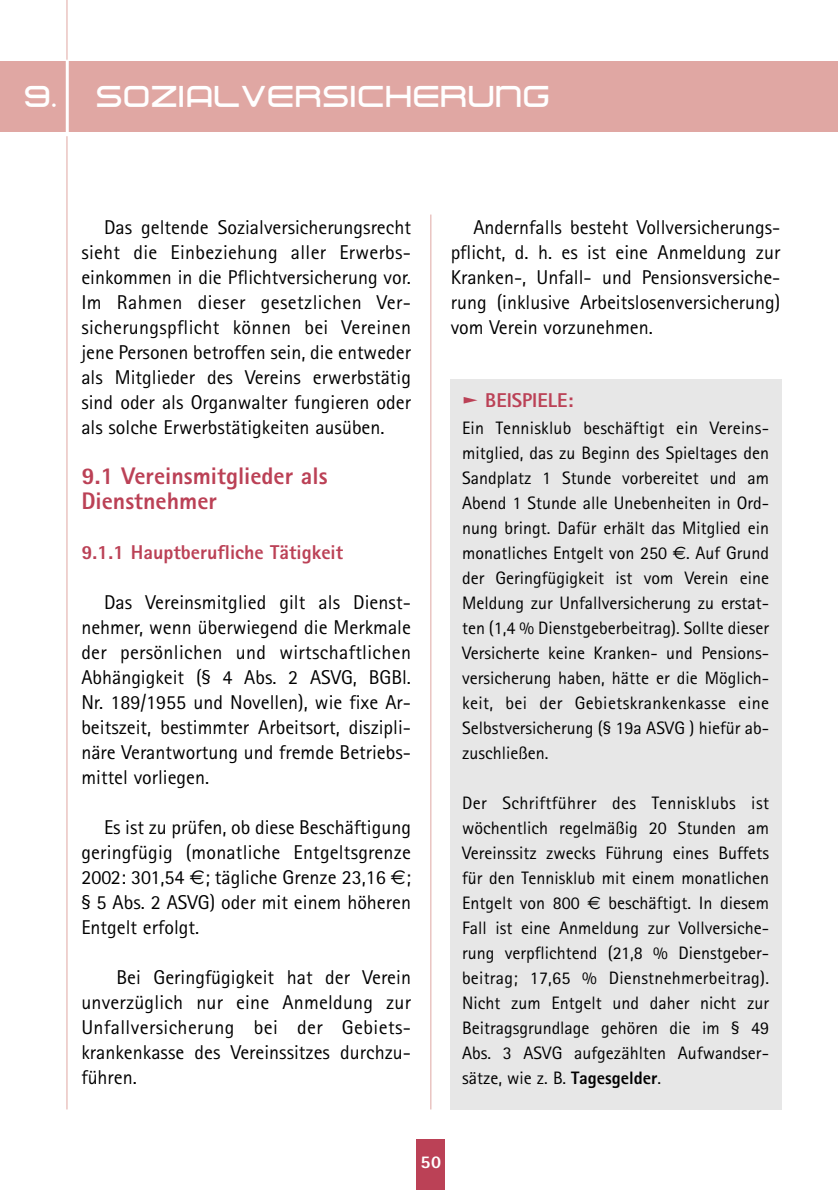
<style>
.page{position:relative;width:838px;height:1190px;background:#fff}
.page>*{position:absolute;margin:0;border:0;box-sizing:border-box;transform-origin:0 0}
.t1{font:30px "Empire Builder Document";color:#fff}
.t2{font:800 24px/25px "Rotis Sans Serif";color:#bb4156}
.t3{font:20px/25px "Rotis Sans Serif";color:#000;text-align:justify}
.t4{font:800 20px "Rotis Sans Serif";color:#bb4156}
.t5{font:18px/25px "Rotis Sans Serif";color:#000;text-align:justify}
.t6{font:800 18px "Rotis Sans Serif";color:#fff}
.s1{font-family:"Euro Sans"}
.s2{font-weight:800}
</style>
<div class="page">
<div style="left:417px;top:1140px;width:28px;height:50px;background:#bb4156"></div>
<hr style="left:430px;top:215px;width:1px;height:894px;background:#e0a7a3">
<div style="left:450px;top:379px;width:332px;height:730px;background:#e7e7e7"></div>
<div style="left:0;top:61px;width:838px;height:71px;background:#e0a7a3"></div>
<hr style="left:66px;top:0;width:1px;height:69px;background:#e0a7a3">
<hr style="left:66px;top:60px;width:3px;height:74px;background:#fff">
<hr style="left:66px;top:136px;width:1px;height:973px;background:#e0a7a3">
<h1 class="t1" style="left:23px;top:77px;width:528px">9. SOZIALVERSICHERUNG</h1>
<p class="t3" style="left:81px;top:217px;width:331px;text-indent:23px">Das geltende Sozialversicherungsrecht sieht die Einbeziehung aller Erwerbs&shy;einkommen in die Pflichtversicherung vor.<br>Im Rahmen dieser gesetzlichen Ver&shy;sicherungspflicht können bei Vereinen jene Personen betroffen sein, die entweder als Mitglieder des Vereins erwerbstätig sind oder als Organwalter fungieren oder als solche Erwerbstätigkeiten ausüben.</p>
<p class="t2" style="left:81px;top:466px;width:248px">9.1 Vereinsmitglieder als<br>Dienstnehmer</p>
<p class="t4" style="left:81px;top:545px;width:263px">9.1.1 Hauptberufliche Tätigkeit</p>
<p class="t3" style="left:81px;top:592px;width:331px;text-indent:23px">Das Vereinsmitglied gilt als Dienst&shy;nehmer, wenn überwiegend die Merkmale der persönlichen und wirtschaftlichen Abhängigkeit (§ 4 Abs. 2 ASVG, BGBl.<br>Nr. 189/1955 und Novellen), wie fixe Ar&shy;beitszeit, bestimmter Arbeitsort, diszipli&shy;näre Verantwortung und fremde Betriebs&shy;mittel vorliegen.</p>
<p class="t3" style="left:81px;top:817px;width:331px;text-indent:23px">Es ist zu prüfen, ob diese Beschäftigung geringfügig (monatliche Entgeltsgrenze 2002: 301,54 <span class="s1">€</span>; tägliche Grenze 23,16 <span class="s1">€</span>; § 5 Abs. 2 ASVG) oder mit einem höheren Entgelt erfolgt.</p>
<p class="t3" style="left:81px;top:967px;width:331px;text-indent:35px">Bei Geringfügigkeit hat der Verein unverzüglich nur eine Anmeldung zur Unfallversicherung bei der Gebiets&shy;krankenkasse des Vereinssitzes durchzu&shy;führen.</p>
<p class="t3" style="left:451px;top:217px;width:331px;text-indent:23px">Andernfalls besteht Vollversicherungs&shy;pflicht, d. h. es ist eine Anmeldung zur Kranken-, Unfall- und Pensionsversiche&shy;rung (inklusive Arbeitslosenversicherung) vom Verein vorzunehmen.</p>
<p class="t4" style="left:462px;top:393px;width:113px">❑ BEISPIELE:</p>
<p class="t5" style="left:462px;top:417px;width:309px">Ein Tennisklub beschäftigt ein Vereins&shy;mitglied, das zu Beginn des Spieltages den Sandplatz 1 Stunde vorbereitet und am Abend 1 Stunde alle Unebenheiten in Ord&shy;nung bringt. Dafür erhält das Mitglied ein monatliches Entgelt von 250 <span class="s1">€</span>. Auf Grund der Geringfügigkeit ist vom Verein eine Meldung zur Unfallversicherung zu erstat&shy;ten (1,4 % Dienstgeberbeitrag). Sollte dieser Versicherte keine Kranken- und Pensions&shy;versicherung haben, hätte er die Möglich&shy;keit, bei der Gebietskrankenkasse eine Selbstversicherung (§ 19a ASVG ) hiefür ab&shy;zuschließen.</p>
<p class="t5" style="left:462px;top:792px;width:308px">Der Schriftführer des Tennisklubs ist wöchentlich regelmäßig 20 Stunden am Vereinssitz zwecks Führung eines Buffets für den Tennisklub mit einem monatlichen Entgelt von 800 <span class="s1">€</span> beschäftigt. In diesem Fall ist eine Anmeldung zur Vollversiche&shy;rung verpflichtend (21,8 % Dienstgeber&shy;beitrag; 17,65 % Dienstnehmerbeitrag).<br>Nicht zum Entgelt und daher nicht zur Beitragsgrundlage gehören die im § 49<br>Abs. 3 ASVG aufgezählten Aufwandser&shy;sätze, wie z. B. <span class="s2">Tagesgelder</span>.</p>
<p class="t6" style="left:420px;top:1156px;width:22px">50</p>
</div>
